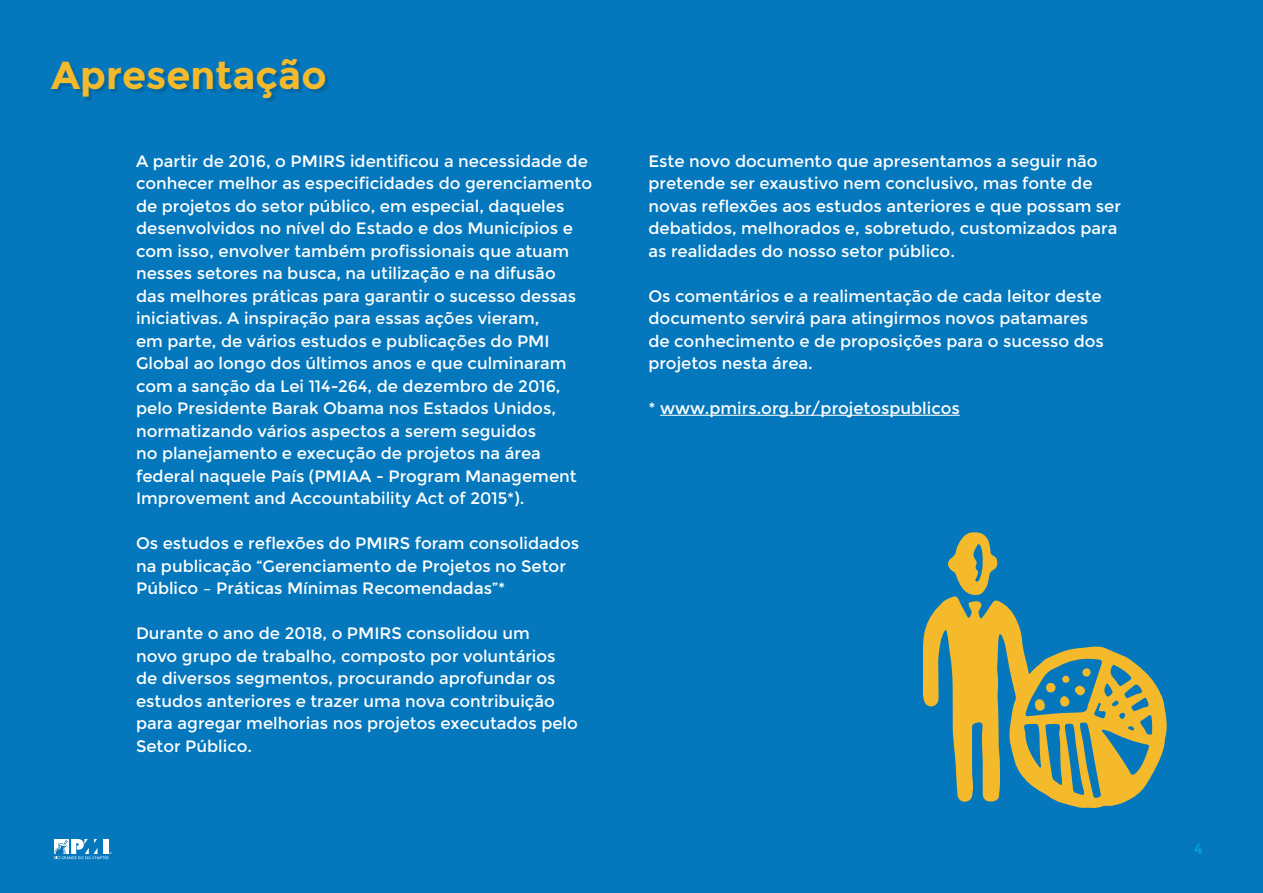
<style>
.page{position:relative;width:1263px;height:893px;background:#0578bd}
.page>*{position:absolute;margin:0;border:0;box-sizing:border-box;transform-origin:0 0}
.t1{font:700 39px "Montserrat";color:#f5ba2b}
.t2{font:16.5px/22.5px "Montserrat";color:#fff}
.t3{font:15px "Montserrat";color:#009fe3}
</style>
<div class="page">
<svg style="left:54px;top:839px;width:57px;height:20px"></svg>
<hr style="left:660px;top:415px;width:300px;height:1px;background:#fff">
<div style="left:53px;top:60px;width:276px;height:42px;background:#000;opacity:.15"></div>
<svg style="left:923px;top:532px;width:244px;height:276px"></svg>
<h1 class="t1" style="left:51px;top:52px;width:277px">Apresentação</h1>
<p class="t2" style="left:136px;top:150px;width:458px">A partir de 2016, o PMIRS identificou a necessidade de conhecer melhor as especificidades do gerenciamento de projetos do setor público, em especial, daqueles desenvolvidos no nível do Estado e dos Municípios e com isso, envolver também profissionais que atuam nesses setores na busca, na utilização e na difusão<br>das melhores práticas para garantir o sucesso dessas iniciativas. A inspiração para essas ações vieram,<br>em parte, de vários estudos e publicações do PMI Global ao longo dos últimos anos e que culminaram com a sanção da Lei 114-264, de dezembro de 2016, pelo Presidente Barak Obama nos Estados Unidos, normatizando vários aspectos a serem seguidos<br>no planejamento e execução de projetos na área federal naquele País (PMIAA - Program Management Improvement and Accountability Act of 2015*).</p>
<p class="t2" style="left:136px;top:532px;width:444px">Os estudos e reflexões do PMIRS foram consolidados na publicação “Gerenciamento de Projetos no Setor<br>Público – Práticas Mínimas Recomendadas”*</p>
<p class="t2" style="left:136px;top:622px;width:443px">Durante o ano de 2018, o PMIRS consolidou um<br>novo grupo de trabalho, composto por voluntários de diversos segmentos, procurando aprofundar os estudos anteriores e trazer uma nova contribuição para agregar melhorias nos projetos executados pelo Setor Público.</p>
<p class="t2" style="left:648px;top:150px;width:474px">Este novo documento que apresentamos a seguir não pretende ser exaustivo nem conclusivo, mas fonte de novas reflexões aos estudos anteriores e que possam ser debatidos, melhorados e, sobretudo, customizados para as realidades do nosso setor público.</p>
<p class="t2" style="left:648px;top:285px;width:457px">Os comentários e a realimentação de cada leitor deste documento servirá para atingirmos novos patamares de conhecimento e de proposições para o sucesso dos projetos nesta área.</p>
<p class="t2" style="left:648px;top:397px;width:313px">* www.pmirs.org.br/projetospublicos</p>
<p class="t3" style="left:1194px;top:839px;width:10px">4</p>
</div>
